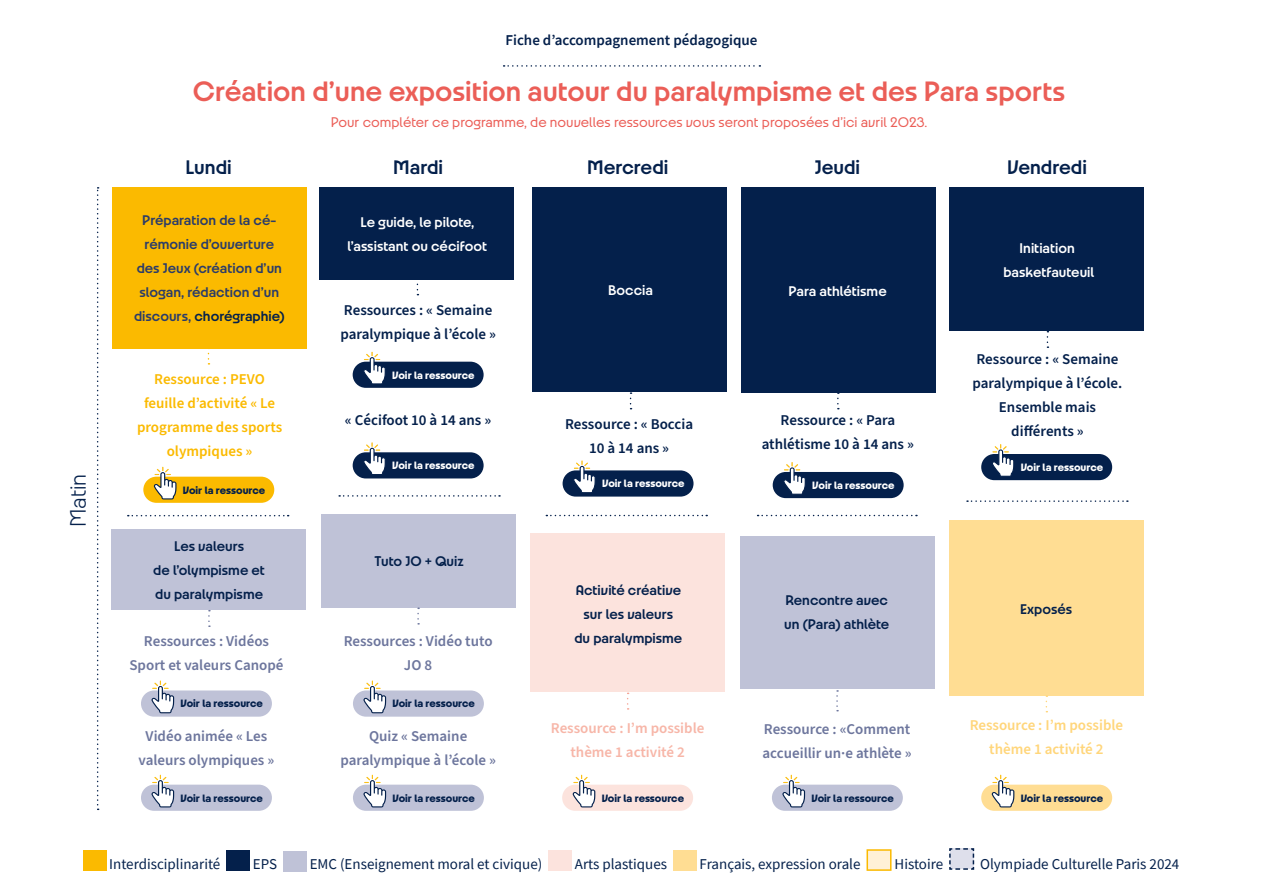
<style>
.page{position:relative;width:1263px;height:893px;background:#fff}
.page>*{position:absolute;margin:0;border:0;box-sizing:border-box;transform-origin:0 0}
.t1{font:600 30px "Paris 2024";color:#eb5e57}
.t2{font:300 24px "Paris 2024";color:#04204b}
.t3{font:600 21px "Paris 2024";color:#04204b}
.t4{font:600 15px/24px "Source Sans Pro";color:#04204b;text-align:center}
.t5{font:600 15px/24px "Source Sans Pro";color:#6d769d;text-align:center}
.t6{font:600 15px/24px "Paris 2024";color:#04204b;text-align:center}
.t7{font:15px "Source Sans Pro";color:#04204b}
.t8{font:600 15px/24px "Paris 2024";color:#2b3c69;text-align:center}
.t9{font:600 15px/24px "Paris 2024";color:#fff;text-align:center}
.t10{font:15px "Paris 2024";color:#eb5e57}
.t11{font:600 15px/24px "Source Sans Pro";color:#fbba00;text-align:center}
.t12{font:600 15px/24px "Source Sans Pro";color:#ffd67b;text-align:center}
.t13{font:600 15px/24px "Source Sans Pro";color:#f7b6a8;text-align:center}
.t14{font:600 15px "Source Sans Pro";color:#04204b}
.t15{font:700 11.4px "Paris 2024";color:#04204b}
.t16{font:700 11.4px "Paris 2024";color:#fff}
.s1{color:#04204b}
</style>
<div class="page">
<div style="left:112px;top:187px;width:194px;height:161px;background:#fbba00"></div>
<div style="left:741px;top:187px;width:194px;height:205px;background:#04204b"></div>
<div style="left:950px;top:187px;width:194px;height:144px;background:#04204b"></div>
<div style="left:950px;top:520px;width:194px;height:175px;background:#ffdd93"></div>
<div style="left:319px;top:187px;width:194px;height:93px;background:#04204b"></div>
<div style="left:532px;top:187px;width:194px;height:205px;background:#04204b"></div>
<div style="left:321px;top:514px;width:194px;height:94px;background:#bfc2d7"></div>
<div style="left:112px;top:529px;width:194px;height:81px;background:#bfc2d7"></div>
<div style="left:741px;top:536px;width:194px;height:152px;background:#bfc2d7"></div>
<div style="left:531px;top:534px;width:194px;height:158px;background:#fce3dd"></div>
<svg style="left:339px;top:495px;width:161px;height:2px"></svg>
<svg style="left:128px;top:515px;width:161px;height:1px"></svg>
<svg style="left:967px;top:500px;width:161px;height:2px"></svg>
<svg style="left:546px;top:515px;width:161px;height:1px"></svg>
<svg style="left:758px;top:515px;width:159px;height:1px"></svg>
<svg style="left:837px;top:392px;width:2px;height:17px"></svg>
<svg style="left:836px;top:690px;width:2px;height:21px"></svg>
<svg style="left:627px;top:693px;width:2px;height:17px"></svg>
<svg style="left:208px;top:610px;width:2px;height:17px"></svg>
<div style="left:143px;top:477px;width:131px;height:26px;background:#fbba00;border-radius:13px"></div>
<svg style="left:154px;top:467px;width:22px;height:32px"></svg>
<div style="left:562px;top:785px;width:131px;height:26px;background:#fce3dd;border-radius:13px"></div>
<svg style="left:573px;top:775px;width:22px;height:32px"></svg>
<div style="left:141px;top:690px;width:131px;height:27px;background:#bfc2d7;border-radius:13px"></div>
<svg style="left:151px;top:681px;width:23px;height:32px"></svg>
<div style="left:772px;top:785px;width:131px;height:26px;background:#bfc2d7;border-radius:13px"></div>
<svg style="left:782px;top:775px;width:23px;height:32px"></svg>
<div style="left:353px;top:362px;width:131px;height:26px;background:#04204b;border-radius:13px"></div>
<svg style="left:363px;top:352px;width:23px;height:32px"></svg>
<div style="left:353px;top:452px;width:131px;height:26px;background:#04204b;border-radius:13px"></div>
<svg style="left:363px;top:442px;width:23px;height:32px"></svg>
<div style="left:563px;top:470px;width:130px;height:27px;background:#04204b;border-radius:13px"></div>
<svg style="left:573px;top:461px;width:23px;height:32px"></svg>
<div style="left:773px;top:472px;width:131px;height:26px;background:#04204b;border-radius:13px"></div>
<svg style="left:783px;top:462px;width:22px;height:33px"></svg>
<div style="left:981px;top:454px;width:131px;height:26px;background:#04204b;border-radius:13px"></div>
<svg style="left:992px;top:444px;width:22px;height:33px"></svg>
<div style="left:981px;top:785px;width:131px;height:26px;background:#ffdd93;border-radius:13px"></div>
<svg style="left:992px;top:775px;width:22px;height:32px"></svg>
<svg style="left:504px;top:65px;width:256px;height:2px"></svg>
<svg style="left:97px;top:187px;width:2px;height:623px"></svg>
<div style="left:141px;top:785px;width:131px;height:26px;background:#bfc2d7;border-radius:13px"></div>
<svg style="left:151px;top:775px;width:23px;height:32px"></svg>
<svg style="left:417px;top:608px;width:2px;height:17px"></svg>
<div style="left:353px;top:690px;width:131px;height:27px;background:#bfc2d7;border-radius:13px"></div>
<svg style="left:363px;top:681px;width:23px;height:32px"></svg>
<div style="left:353px;top:785px;width:131px;height:26px;background:#bfc2d7;border-radius:13px"></div>
<svg style="left:363px;top:775px;width:23px;height:32px"></svg>
<div style="left:83px;top:851px;width:23px;height:20px;background:#fbba00"></div>
<div style="left:226px;top:851px;width:24px;height:20px;background:#04204b"></div>
<div style="left:283px;top:851px;width:24px;height:20px;background:#bfc2d7"></div>
<div style="left:548px;top:851px;width:24px;height:20px;background:#fce3dd"></div>
<div style="left:673px;top:851px;width:24px;height:20px;background:#ffdd93"></div>
<div style="left:866px;top:849px;width:25px;height:22px;background:#fff1d7;border:2px solid #fbba00"></div>
<svg style="left:949px;top:848px;width:26px;height:22px"></svg>
<h2 class="t2" style="left:64px;top:527px;width:55px;rotate:-90deg">Matin</h2>
<p class="t14" style="left:505px;top:30px;width:254px">Fiche d’accompagnement pédagogique</p>
<h1 class="t1" style="left:193px;top:73px;width:874px">Création d’une exposition autour du paralympisme et des Para sports</h1>
<p class="t10" style="left:331px;top:113px;width:598px">Pour compléter ce programme, de nouvelles ressources vous seront proposées d’ici avril 2023.</p>
<h3 class="t3" style="left:185px;top:155px;width:48px">Lundi</h3>
<h3 class="t3" style="left:393px;top:155px;width:51px">Mardi</h3>
<h3 class="t3" style="left:587px;top:155px;width:83px">Mercredi</h3>
<h3 class="t3" style="left:815px;top:155px;width:47px">Jeudi</h3>
<h3 class="t3" style="left:1007px;top:155px;width:81px">Vendredi</h3>
<p class="t8" style="left:134px;top:208px;width:152px">Préparation de la cé&shy;rémonie d’ouverture des Jeux (création d’un slogan, rédaction d’un discours, <span class="s1">chorégraphie)</span></p>
<p class="t9" style="left:348px;top:210px;width:141px">Le guide, le pilote, l’assistant ou cécifoot</p>
<p class="t4" style="left:340px;top:298px;width:157px;text-align:left">Ressources : « Semaine paralympique à l’école »</p>
<p class="t9" style="left:608px;top:278px;width:46px">Boccia</p>
<p class="t9" style="left:789px;top:279px;width:100px">Para athlétisme</p>
<p class="t11" style="left:137px;top:367px;width:147px">Ressource : PEVO feuille d’activité « Le programme des sports olympiques »</p>
<p class="t15" style="left:183px;top:483px;width:84px">Voir la ressource</p>
<p class="t6" style="left:153px;top:533px;width:113px">Les valeurs<br>de l’olympisme et du paralympisme</p>
<p class="t5" style="left:129px;top:630px;width:156px">Ressources : Vidéos<br>Sport et valeurs Canopé</p>
<p class="t15" style="left:180px;top:696px;width:84px">Voir la ressource</p>
<p class="t16" style="left:392px;top:368px;width:84px">Voir la ressource</p>
<p class="t4" style="left:345px;top:408px;width:148px">« Cécifoot 10 à 14 ans »</p>
<p class="t4" style="left:565px;top:412px;width:130px">Ressource : « Boccia<br>10 à 14 ans »</p>
<p class="t16" style="left:392px;top:458px;width:84px">Voir la ressource</p>
<p class="t4" style="left:762px;top:409px;width:154px">Ressource : « Para athlétisme 10 à 14 ans »</p>
<p class="t6" style="left:374px;top:548px;width:91px">Tuto JO + Quiz</p>
<p class="t5" style="left:344px;top:630px;width:150px">Ressources : Vidéo tuto<br>JO 8</p>
<p class="t15" style="left:392px;top:696px;width:84px">Voir la ressource</p>
<p class="t16" style="left:602px;top:476px;width:84px">Voir la ressource</p>
<p class="t16" style="left:812px;top:478px;width:84px">Voir la ressource</p>
<p class="t6" style="left:574px;top:577px;width:109px">Activité créative sur les valeurs du paralympisme</p>
<p class="t6" style="left:784px;top:587px;width:106px;text-align:left">Rencontre avec un (Para) athlète</p>
<p class="t5" style="left:139px;top:724px;width:137px">Vidéo animée « Les valeurs olympiques »</p>
<p class="t5" style="left:340px;top:724px;width:157px">Quiz « Semaine paralympique à l’école »</p>
<p class="t13" style="left:551px;top:716px;width:155px">Ressource : I’m possible thème 1 activité 2</p>
<p class="t5" style="left:762px;top:717px;width:151px;text-align:left">Ressource : «Comment accueillir un·e athlète »</p>
<p class="t15" style="left:180px;top:790px;width:84px">Voir la ressource</p>
<p class="t15" style="left:392px;top:790px;width:84px">Voir la ressource</p>
<p class="t15" style="left:602px;top:790px;width:84px">Voir la ressource</p>
<p class="t15" style="left:811px;top:790px;width:84px">Voir la ressource</p>
<p class="t9" style="left:1003px;top:236px;width:92px">Initiation basketfauteuil</p>
<p class="t4" style="left:972px;top:347px;width:151px">Ressource : « Semaine paralympique à l’école.<br>Ensemble mais différents »</p>
<p class="t16" style="left:1021px;top:460px;width:84px">Voir la ressource</p>
<p class="t6" style="left:1020px;top:597px;width:53px">Exposés</p>
<p class="t12" style="left:970px;top:714px;width:155px">Ressource : I’m possible thème 1 activité 2</p>
<p class="t15" style="left:1021px;top:790px;width:84px">Voir la ressource</p>
<p class="t7" style="left:109px;top:854px;width:113px">Interdisciplinarité</p>
<p class="t7" style="left:253px;top:854px;width:26px">EPS</p>
<p class="t7" style="left:310px;top:854px;width:234px">EMC (Enseignement moral et civique)</p>
<p class="t7" style="left:575px;top:854px;width:94px">Arts plastiques</p>
<p class="t7" style="left:700px;top:854px;width:162px">Français, expression orale</p>
<p class="t7" style="left:894px;top:854px;width:50px">Histoire</p>
<p class="t7" style="left:980px;top:854px;width:201px">Olympiade Culturelle Paris 2024</p>
</div>
